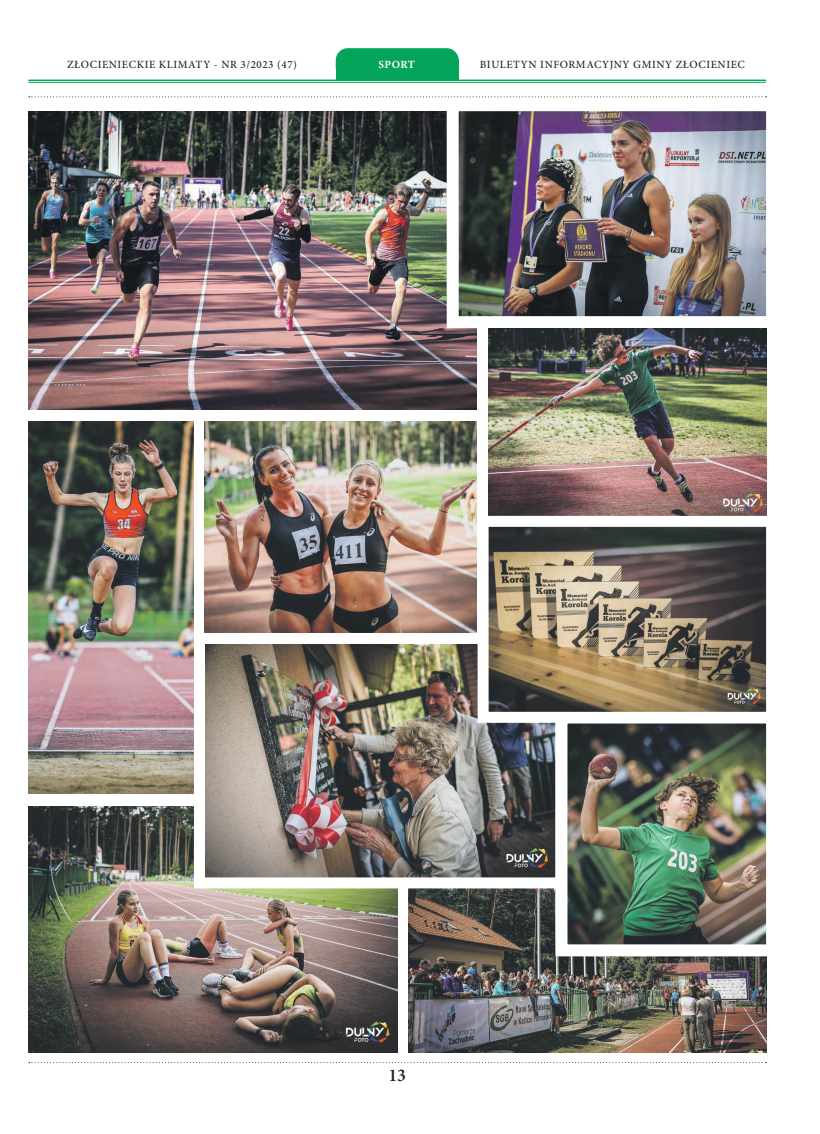
<style>
.page{position:relative;width:820px;height:1134px;background:#fff}
.page>*{position:absolute;margin:0;border:0;box-sizing:border-box;transform-origin:0 0}
.numery{font:600 18px "Minion Pro";color:#231f20}
.naglowek{font:500 11px "Minion Pro";letter-spacing:.05em;color:#231f20}
.naglowek_srodek{font:700 11px "Minion Pro";letter-spacing:.035em;color:#fff}
</style>
<div class="page">
<img style="left:408px;top:894px;width:357px;height:158px">
<svg style="left:29px;top:96px;width:411px;height:1px"></svg>
<hr style="left:28px;top:80px;width:737px;height:1px;background:#04a55b">
<hr style="left:28px;top:82px;width:737px;height:1px;background:#04a55b">
<div style="left:335px;top:60px;width:123px;height:20px;background:#04a55b"></div>
<div style="left:335px;top:48px;width:123px;height:32px;background:#04a55b;border-radius:12px"></div>
<svg style="left:29px;top:1062px;width:737px;height:1px"></svg>
<img style="left:28px;top:111px;width:448px;height:299px">
<img style="left:205px;top:421px;width:271px;height:206px">
<img style="left:440px;top:96px;width:327px;height:238px">
<img style="left:488px;top:328px;width:277px;height:182px">
<img style="left:28px;top:422px;width:166px;height:372px">
<img style="left:549px;top:728px;width:218px;height:234px">
<img style="left:28px;top:806px;width:369px;height:246px">
<img style="left:188px;top:627px;width:383px;height:267px">
<svg style="left:472px;top:510px;width:295px;height:218px;background:#8b8172"></svg>
<p class="naglowek" style="left:67px;top:57px;width:231px">ZŁOCIENIECKIE KLIMATY - NR 3/2023 (47)</p>
<p class="naglowek_srodek" style="left:378px;top:57px;width:38px">SPORT</p>
<p class="naglowek" style="left:479px;top:57px;width:266px">BIULETYN INFORMACYJNY GMINY ZŁOCIENIEC</p>
<p class="numery" style="left:388px;top:1063px;width:19px">13</p>
</div>
